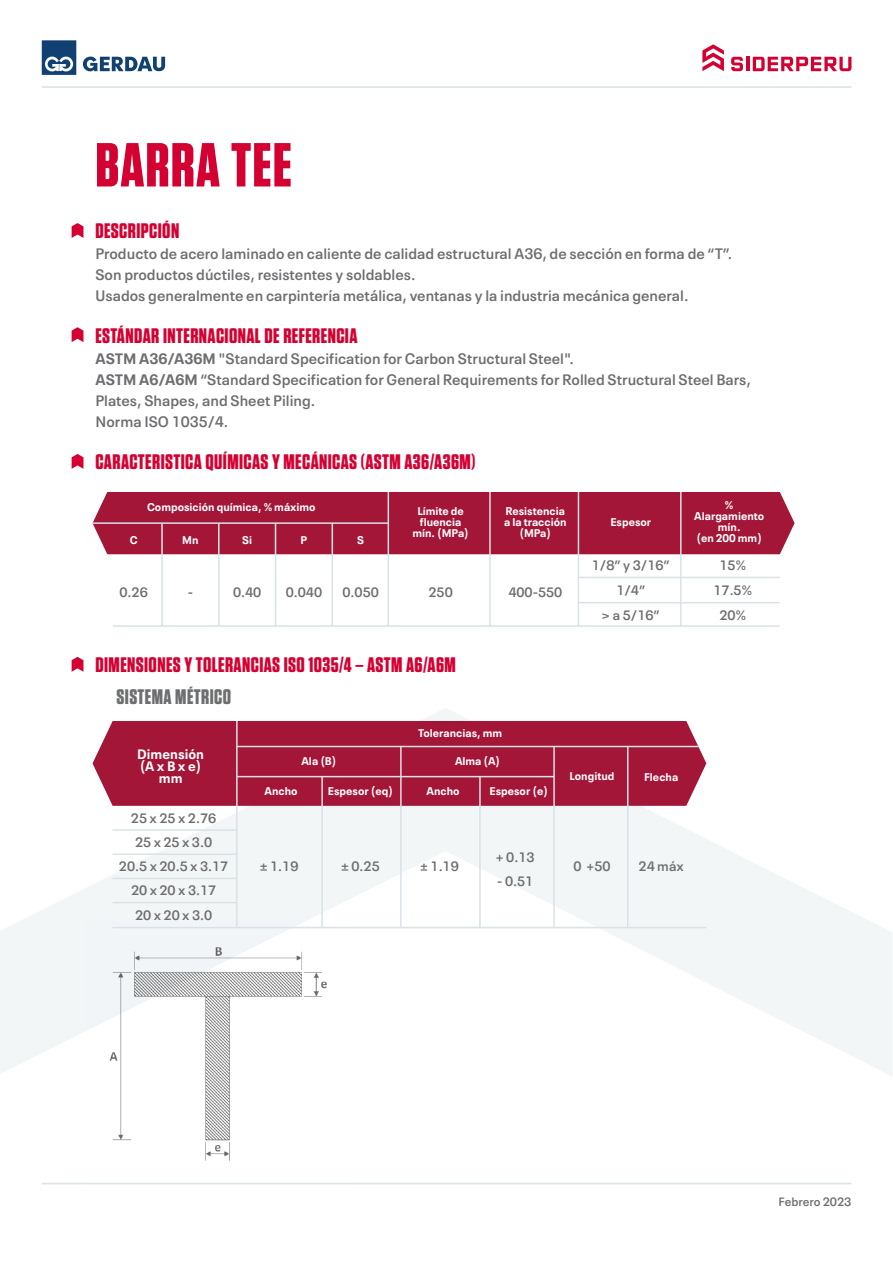
<style>
.page{position:relative;width:893px;height:1263px;background:#fff}
.page>*{position:absolute;margin:0;border:0;box-sizing:border-box;transform-origin:0 0}
.t1{font:700 61.95px "Tungsten";letter-spacing:.02em;color:#d50032}
.t2{font:700 21px "Tungsten";letter-spacing:.02em;color:#d50032}
.t3{font:700 21px "Tungsten";letter-spacing:.02em;color:#6d6e70}
.t4{font:600 15px/21px "Neue Plak Text";color:#6d6e70}
.t5{font:600 13.5px/24.2px "Neue Plak Text";color:#6d6e70;text-align:center}
.t6{font:700 13.5px/12px "Neue Plak Text";color:#fff;text-align:center}
.t7{font:600 12px "Neue Plak Text";color:#6d6e70}
.t8{font:700 11.1px/11.1px "Neue Plak Text";color:#fff;text-align:center}
.s1{font-weight:700}
</style>
<div class="page">
<svg style="left:0;top:708px;width:892px;height:368px"></svg>
<svg style="left:731px;top:57px;width:12px;height:14px"></svg>
<hr style="left:746px;top:57px;width:3px;height:14px;background:#d50032">
<svg style="left:753px;top:57px;width:98px;height:14px"></svg>
<svg style="left:702px;top:44px;width:22px;height:27px"></svg>
<svg style="left:83px;top:57px;width:82px;height:14px"></svg>
<svg style="left:42px;top:40px;width:34px;height:35px"></svg>
<hr style="left:42px;top:86px;width:809px;height:2px;background:#d9e2e7">
<hr style="left:42px;top:1183px;width:809px;height:1px;background:#d9e2e7">
<svg style="left:93px;top:721px;width:613px;height:85px;background:#a61f40"></svg>
<hr style="left:400px;top:747px;width:2px;height:180px;background:#d9e2e7">
<hr style="left:321px;top:777px;width:2px;height:150px;background:#d9e2e7">
<hr style="left:236px;top:721px;width:2px;height:206px;background:#d9e2e7">
<hr style="left:237px;top:746px;width:461px;height:1px;background:#d9e2e7">
<hr style="left:553px;top:746px;width:2px;height:181px;background:#d9e2e7">
<hr style="left:401px;top:776px;width:153px;height:1px;background:#d9e2e7">
<hr style="left:237px;top:776px;width:164px;height:1px;background:#d9e2e7">
<hr style="left:479px;top:777px;width:2px;height:150px;background:#d9e2e7">
<hr style="left:627px;top:747px;width:1px;height:181px;background:#d9e2e7">
<hr style="left:112px;top:829px;width:125px;height:2px;background:#d9e2e7">
<hr style="left:112px;top:853px;width:125px;height:2px;background:#d9e2e7">
<hr style="left:112px;top:878px;width:125px;height:1px;background:#d9e2e7">
<hr style="left:112px;top:902px;width:125px;height:1px;background:#d9e2e7">
<hr style="left:112px;top:927px;width:594px;height:1px;background:#d9e2e7">
<svg style="left:72px;top:223px;width:11px;height:15px"></svg>
<svg style="left:72px;top:327px;width:11px;height:15px"></svg>
<svg style="left:72px;top:454px;width:11px;height:15px"></svg>
<svg style="left:72px;top:657px;width:11px;height:15px"></svg>
<img style="left:86px;top:920px;width:265px;height:265px">
<div style="left:93px;top:492px;width:702px;height:62px;background:#a31638"></div>
<hr style="left:275px;top:523px;width:1px;height:103px;background:#d9e2e7">
<hr style="left:218px;top:523px;width:2px;height:103px;background:#d9e2e7">
<hr style="left:161px;top:523px;width:2px;height:103px;background:#d9e2e7">
<hr style="left:680px;top:492px;width:2px;height:134px;background:#d9e2e7">
<hr style="left:388px;top:492px;width:1px;height:134px;background:#d9e2e7">
<hr style="left:331px;top:523px;width:2px;height:103px;background:#d9e2e7">
<hr style="left:489px;top:492px;width:2px;height:134px;background:#d9e2e7">
<hr style="left:578px;top:602px;width:202px;height:1px;background:#d9e2e7">
<hr style="left:93px;top:522px;width:295px;height:2px;background:#d9e2e7">
<hr style="left:578px;top:492px;width:1px;height:134px;background:#d9e2e7">
<hr style="left:578px;top:577px;width:202px;height:1px;background:#d9e2e7">
<hr style="left:113px;top:625px;width:667px;height:2px;background:#d9e2e7">
<h1 class="t1" style="left:95px;top:132px;width:198px">BARRA TEE</h1>
<h2 class="t2" style="left:95px;top:219px;width:85px">DESCRIPCIÓN</h2>
<p class="t4" style="left:95px;top:242px;width:638px">Producto de acero laminado en caliente de calidad estructural A36, de sección en forma de “T”.<br>Son productos dúctiles, resistentes y soldables.<br>Usados generalmente en carpintería metálica, ventanas y la industria mecánica general.</p>
<h2 class="t2" style="left:95px;top:324px;width:264px">ESTÁNDAR INTERNACIONAL DE REFERENCIA</h2>
<p class="t4" style="left:95px;top:347px;width:657px"><span class="s1">ASTM A36/A36M</span> "Standard Specification for Carbon Structural Steel".<br><span class="s1">ASTM A6/A6M</span> “Standard Specification for General Requirements for Rolled Structural Steel Bars, Plates, Shapes, and Sheet Piling.<br>Norma ISO 1035/4.</p>
<h2 class="t2" style="left:95px;top:450px;width:382px">CARACTERISTICA QUÍMICAS Y MECÁNICAS (ASTM A36/A36M)</h2>
<p class="t8" style="left:130px;top:533px;width:9px">C</p>
<p class="t8" style="left:147px;top:500px;width:170px">Composición química, % máximo</p>
<p class="t8" style="left:182px;top:533px;width:18px">Mn</p>
<p class="t8" style="left:242px;top:533px;width:11px">Si</p>
<p class="t8" style="left:301px;top:533px;width:8px">P</p>
<p class="t8" style="left:357px;top:533px;width:8px">S</p>
<p class="t8" style="left:412px;top:504px;width:58px">Límite de fluencia mín. (MPa)</p>
<p class="t8" style="left:504px;top:504px;width:64px">Resistencia a la tracción (MPa)</p>
<p class="t8" style="left:610px;top:515px;width:42px">Espesor</p>
<p class="t8" style="left:694px;top:498px;width:71px">%<br>Alargamiento mín.<br>(en 200 mm)</p>
<p class="t5" style="left:592px;top:552px;width:79px">1/8” y 3/16”</p>
<p class="t5" style="left:719px;top:552px;width:28px">15%</p>
<p class="t5" style="left:119px;top:579px;width:30px">0.26</p>
<p class="t5" style="left:188px;top:579px;width:7px">-</p>
<p class="t5" style="left:233px;top:579px;width:30px">0.40</p>
<p class="t5" style="left:286px;top:579px;width:38px">0.040</p>
<p class="t5" style="left:342px;top:579px;width:38px">0.050</p>
<p class="t5" style="left:428px;top:579px;width:26px">250</p>
<p class="t5" style="left:508px;top:579px;width:55px">400-550</p>
<p class="t5" style="left:616px;top:577px;width:30px">1/4”</p>
<p class="t5" style="left:713px;top:577px;width:40px">17.5%</p>
<p class="t5" style="left:602px;top:601px;width:60px">&gt; a 5/16”</p>
<p class="t5" style="left:719px;top:601px;width:28px">20%</p>
<h2 class="t2" style="left:95px;top:653px;width:362px">DIMENSIONES Y TOLERANCIAS ISO 1035/4 – ASTM A6/A6M</h2>
<h2 class="t3" style="left:117px;top:685px;width:116px">SISTEMA MÉTRICO</h2>
<p class="t6" style="left:137px;top:747px;width:68px">Dimensión (A x B x e) mm</p>
<p class="t5" style="left:119px;top:805px;width:111px">25 x 25 x 2.76<br>25 x 25 x 3.0<br>20.5 x 20.5 x 3.17<br>20 x 20 x 3.17<br>20 x 20 x 3.0</p>
<p class="t8" style="left:301px;top:755px;width:36px">Ala (B)</p>
<p class="t8" style="left:418px;top:726px;width:86px">Tolerancias, mm</p>
<p class="t8" style="left:455px;top:755px;width:46px">Alma (A)</p>
<p class="t8" style="left:265px;top:784px;width:35px">Ancho</p>
<p class="t8" style="left:328px;top:784px;width:67px">Espesor (eq)</p>
<p class="t8" style="left:427px;top:784px;width:35px">Ancho</p>
<p class="t8" style="left:489px;top:784px;width:60px">Espesor (e)</p>
<p class="t5" style="left:260px;top:853px;width:40px">± 1.19</p>
<p class="t5" style="left:341px;top:853px;width:40px">± 0.25</p>
<p class="t5" style="left:420px;top:853px;width:40px">± 1.19</p>
<p class="t5" style="left:496px;top:844px;width:40px">+ 0.13</p>
<p class="t5" style="left:497px;top:868px;width:38px">- 0.51</p>
<p class="t8" style="left:569px;top:769px;width:46px">Longitud</p>
<p class="t8" style="left:644px;top:770px;width:36px">Flecha</p>
<p class="t5" style="left:573px;top:853px;width:39px">0 +50</p>
<p class="t5" style="left:639px;top:853px;width:47px">24 máx</p>
<p class="t7" style="left:778px;top:1192px;width:75px">Febrero 2023</p>
</div>
